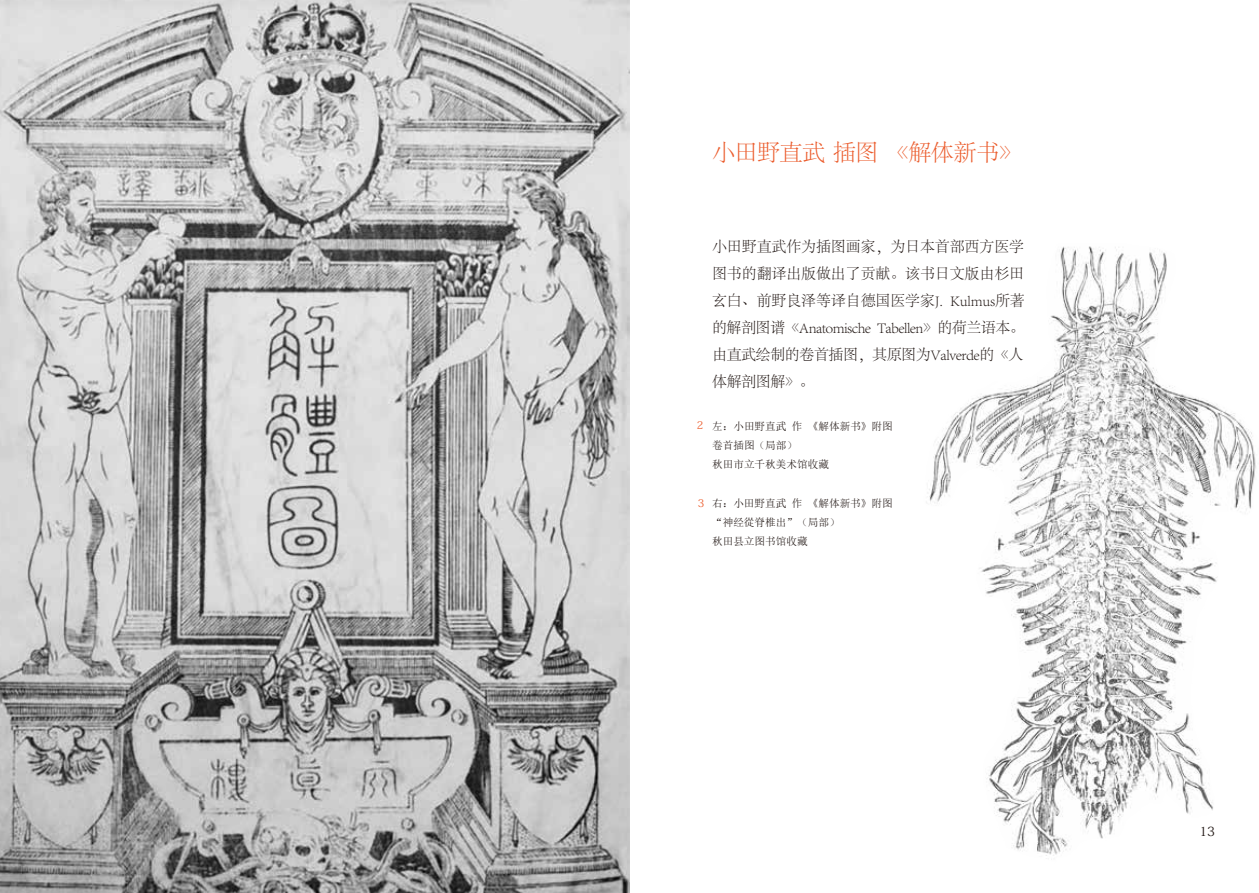
<style>
.page{position:relative;width:1259px;height:893px;background:#fff}
.page>*{position:absolute;margin:0;border:0;box-sizing:border-box;transform-origin:0 0}
.t1{font:300 23.25px "Adobe Song Std";letter-spacing:-.03em;color:#eb5a2a}
.t2{font:300 15px/27px "Adobe Song Std";letter-spacing:-.03em;color:#221815;text-align:justify}
.t3{font:12.75px "Koz Min Pr 6 N";color:#221815}
.t4{font:10.65px/19.2px "N Sim Sun";color:#221815}
.t5{font:10.65px "Koz Min Pr 6 N";color:#eb5a2a}
</style>
<div class="page">
<img style="left:0;top:0;width:629px;height:893px">
<img style="left:926px;top:246px;width:330px;height:610px">
<h1 class="t1" style="left:712px;top:140px;width:311px">小田野直武 插图 《解体新书》</h1>
<p class="t5" style="left:697px;top:420px;width:8px">2</p>
<p class="t5" style="left:698px;top:497px;width:8px">3</p>
<p class="t2" style="left:712px;top:233px;width:314px">小田野直武作为插图画家，为日本首部西方医学图书的翻译出版做出了贡献。该书日文版由杉田玄白、前野良泽等译自德国医学家J. Kulmus所著的解剖图谱《Anatomische Tabellen》的荷兰语本。由直武绘制的卷首插图，其原图为Valverde的《人体解剖图解》。</p>
<p class="t4" style="left:712px;top:416px;width:182px">左：小田野直武 作 《解体新书》附图卷首插图（局部）<br>秋田市立千秋美术馆收藏</p>
<p class="t4" style="left:712px;top:493px;width:182px">右：小田野直武 作 《解体新书》附图“神经從脊椎出”（局部）<br>秋田县立图书馆收藏</p>
<p class="t3" style="left:1199px;top:824px;width:17px">13</p>
</div>
